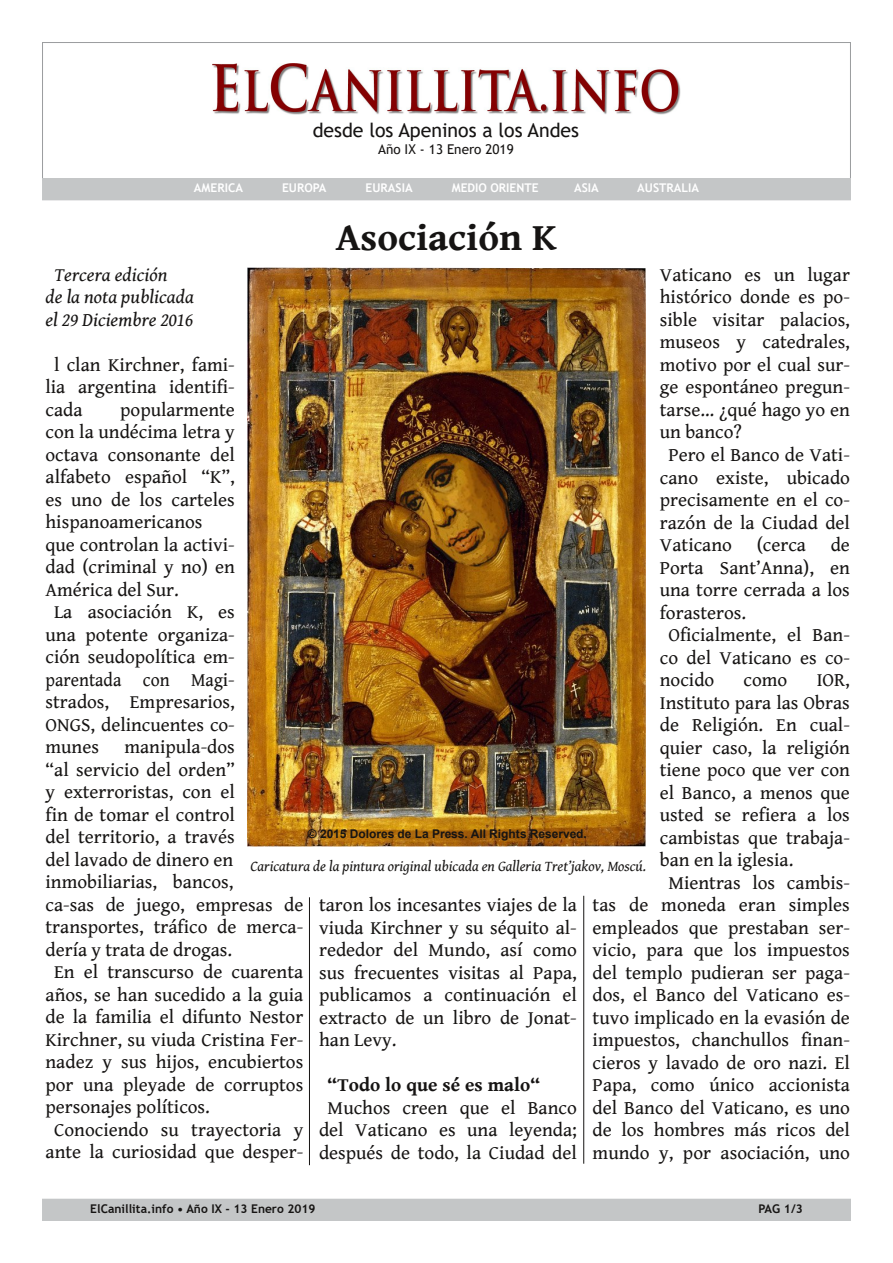
<style>
.page{position:relative;width:893px;height:1263px;background:#fff}
.page>*{position:absolute;margin:0;border:0;box-sizing:border-box;transform-origin:0 0}
.t1{font:700 39px "Gentium Book Basic";color:#161413}
.t2{font:19.5px "Trebuchet MS";color:#161413}
.t3{font:19.2px/22.5px "Gentium Book Basic";color:#161413;text-align:justify}
.t4{font:italic 19.2px/22.5px "Gentium Book Basic";letter-spacing:.005em;color:#161413}
.t5{font:700 19.2px "Gentium Book Basic";letter-spacing:.005em;color:#161413}
.t6{font:19.2px "Gentium Book Basic";color:#161413;scale:.92 1}
.t7{font:italic 15px "Gentium Book Basic";color:#161413}
.t8{font:13.5px "Trebuchet MS";color:#161413}
.t9{font:700 12px "Trebuchet MS";color:#fff}
.t10{font:700 12px "Trebuchet MS";color:#161413}
.t11{font:700 12px "Arial";color:#161413}
</style>
<div class="page">
<div style="left:43px;top:1199px;width:807px;height:21px;background:#c4c6c7"></div>
<div style="left:42px;top:1199px;width:809px;height:22px;border:1px solid #c4c6c7"></div>
<img style="left:213px;top:64px;width:467px;height:51px">
<div style="left:43px;top:179px;width:807px;height:21px;background:#c4c6c7"></div>
<div style="left:42px;top:178px;width:809px;height:22px;border:1px solid #c4c6c7"></div>
<img style="left:248px;top:267px;width:397px;height:579px">
<hr style="left:309px;top:897px;width:1px;height:268px;background:#161413">
<hr style="left:583px;top:896px;width:1px;height:268px;background:#161413">
<p class="t2" style="left:313px;top:119px;width:268px">desde los Apeninos a los Andes</p>
<p class="t8" style="left:378px;top:142px;width:137px">Año IX ‐ 13 Enero 2019</p>
<p class="t9" style="left:194px;top:181px;width:51px">AMERICA</p>
<p class="t9" style="left:282px;top:181px;width:46px">EUROPA</p>
<p class="t9" style="left:366px;top:181px;width:49px">EURASIA</p>
<p class="t9" style="left:452px;top:181px;width:88px">MEDIO ORIENTE</p>
<p class="t9" style="left:574px;top:181px;width:26px">ASIA</p>
<p class="t9" style="left:637px;top:181px;width:63px">AUSTRALIA</p>
<h1 class="t1" style="left:336px;top:216px;width:223px">Asociación K</h1>
<p class="t3" style="left:660px;top:264px;width:192px">Vaticano es un lugar</p>
<p class="t3" style="left:660px;top:287px;width:192px">histórico donde es po-</p>
<p class="t3" style="left:660px;top:309px;width:192px">sible visitar palacios,</p>
<p class="t3" style="left:660px;top:332px;width:192px">museos y catedrales,</p>
<p class="t3" style="left:660px;top:354px;width:192px">motivo por el cual sur-</p>
<p class="t3" style="left:660px;top:377px;width:192px">ge espontáneo pregun-</p>
<p class="t3" style="left:660px;top:399px;width:192px">tarse… ¿qué hago yo en</p>
<p class="t3" style="left:660px;top:422px;width:84px">un banco?</p>
<p class="t3" style="left:668px;top:444px;width:183px">Pero el Banco de Vati-</p>
<p class="t3" style="left:660px;top:467px;width:192px">cano existe, ubicado</p>
<p class="t3" style="left:660px;top:489px;width:192px">precisamente en el co-</p>
<p class="t3" style="left:660px;top:512px;width:192px">razón de la Ciudad del</p>
<p class="t3" style="left:660px;top:534px;width:74px">Vaticano</p>
<p class="t3" style="left:757px;top:534px;width:51px">(cerca</p>
<p class="t3" style="left:831px;top:534px;width:21px">de</p>
<p class="t3" style="left:660px;top:557px;width:192px">Porta Sant’Anna), en</p>
<p class="t3" style="left:660px;top:579px;width:192px">una torre cerrada a los</p>
<p class="t3" style="left:660px;top:602px;width:88px">forasteros.</p>
<p class="t3" style="left:668px;top:624px;width:183px">Oficialmente, el Ban-</p>
<p class="t3" style="left:660px;top:647px;width:192px">co del Vaticano es co-</p>
<p class="t3" style="left:660px;top:669px;width:56px">nocido</p>
<p class="t3" style="left:744px;top:669px;width:45px">como</p>
<p class="t3" style="left:817px;top:669px;width:35px">IOR,</p>
<p class="t3" style="left:660px;top:692px;width:192px">Instituto para las Obras</p>
<p class="t3" style="left:660px;top:714px;width:192px">de Religión. En cual-</p>
<p class="t3" style="left:660px;top:737px;width:192px">quier caso, la religión</p>
<p class="t3" style="left:660px;top:759px;width:192px">tiene poco que ver con</p>
<p class="t3" style="left:660px;top:782px;width:192px">el Banco, a menos que</p>
<p class="t3" style="left:660px;top:804px;width:192px">usted se refiera a los</p>
<p class="t3" style="left:660px;top:827px;width:192px">cambistas que trabaja-</p>
<p class="t3" style="left:660px;top:849px;width:135px">ban en la iglesia.</p>
<p class="t3" style="left:668px;top:872px;width:183px">Mientras los cambis-</p>
<p class="t3" style="left:593px;top:894px;width:259px">tas de moneda eran simples</p>
<p class="t3" style="left:593px;top:917px;width:259px">empleados que prestaban ser-</p>
<p class="t3" style="left:593px;top:939px;width:259px">vicio, para que los impuestos</p>
<p class="t3" style="left:593px;top:962px;width:259px">del templo pudieran ser paga-</p>
<p class="t3" style="left:593px;top:984px;width:259px">dos, el Banco del Vaticano es-</p>
<p class="t3" style="left:593px;top:1007px;width:259px">tuvo implicado en la evasión de</p>
<p class="t3" style="left:593px;top:1029px;width:259px">impuestos, chanchullos finan-</p>
<p class="t3" style="left:593px;top:1052px;width:259px">cieros y lavado de oro nazi. El</p>
<p class="t3" style="left:593px;top:1074px;width:259px">Papa, como único accionista</p>
<p class="t3" style="left:593px;top:1097px;width:259px">del Banco del Vaticano, es uno</p>
<p class="t3" style="left:593px;top:1119px;width:259px">de los hombres más ricos del</p>
<p class="t3" style="left:593px;top:1142px;width:259px">mundo y, por asociación, uno</p>
<p class="t4" style="left:46px;top:264px;width:150px;text-indent:9px">Tercera edición<br>de la nota publicada el 29 Diciembre 2016</p>
<p class="t3" style="left:46px;top:354px;width:191px;text-indent:9px">l clan Kirchner, fami&shy;lia argentina identifi&shy;cada</p>
<p class="t3" style="left:120px;top:399px;width:116px">popularmente</p>
<p class="t3" style="left:46px;top:421px;width:191px">con la undécima letra y</p>
<p class="t3" style="left:46px;top:444px;width:191px">octava consonante del</p>
<p class="t3" style="left:46px;top:466px;width:191px">alfabeto español “K”,</p>
<p class="t3" style="left:46px;top:489px;width:191px">es uno de los carteles</p>
<p class="t3" style="left:46px;top:511px;width:159px">hispanoamericanos</p>
<p class="t3" style="left:46px;top:534px;width:191px">que controlan la activi-</p>
<p class="t3" style="left:46px;top:556px;width:191px">dad (criminal y no) en</p>
<p class="t3" style="left:46px;top:579px;width:135px">América del Sur.</p>
<p class="t3" style="left:54px;top:601px;width:182px">La asociación K, es</p>
<p class="t3" style="left:46px;top:624px;width:191px">una potente organiza-</p>
<p class="t3" style="left:46px;top:646px;width:191px">ción seudopolítica em-</p>
<p class="t6" style="left:46px;top:669px;width:207px">parentada con Magi-</p>
<p class="t3" style="left:46px;top:691px;width:191px">strados, Empresarios,</p>
<p class="t3" style="left:46px;top:714px;width:191px">ONGS, delincuentes co-</p>
<p class="t3" style="left:46px;top:736px;width:55px">munes</p>
<p class="t3" style="left:124px;top:736px;width:112px">manipula-dos</p>
<p class="t3" style="left:46px;top:759px;width:191px">“al servicio del orden”</p>
<p class="t3" style="left:46px;top:781px;width:191px">y exterroristas, con el</p>
<p class="t3" style="left:46px;top:804px;width:191px">fin de tomar el control</p>
<p class="t3" style="left:46px;top:826px;width:191px">del territorio, a través</p>
<p class="t3" style="left:46px;top:849px;width:189px">del lavado de dinero en</p>
<p class="t3" style="left:46px;top:871px;width:189px">inmobiliarias, bancos,</p>
<p class="t3" style="left:46px;top:894px;width:259px">ca-sas de juego, empresas de</p>
<p class="t3" style="left:46px;top:916px;width:259px">transportes, tráfico de merca-</p>
<p class="t3" style="left:46px;top:939px;width:188px">dería y trata de drogas.</p>
<p class="t3" style="left:54px;top:961px;width:251px">En el transcurso de cuarenta</p>
<p class="t3" style="left:46px;top:984px;width:259px">años, se han sucedido a la guia</p>
<p class="t3" style="left:46px;top:1006px;width:259px">de la familia el difunto Nestor</p>
<p class="t3" style="left:46px;top:1029px;width:259px">Kirchner, su viuda Cristina Fer-</p>
<p class="t3" style="left:46px;top:1051px;width:259px">nadez y sus hijos, encubiertos</p>
<p class="t3" style="left:46px;top:1074px;width:259px">por una pleyade de corruptos</p>
<p class="t3" style="left:46px;top:1096px;width:166px">personajes políticos.</p>
<p class="t3" style="left:54px;top:1119px;width:251px">Conociendo su trayectoria y</p>
<p class="t3" style="left:46px;top:1141px;width:259px">ante la curiosidad que desper-</p>
<p class="t11" style="left:308px;top:827px;width:281px">© 2015 Dolores de La Press. All Rights Reserved.</p>
<p class="t7" style="left:250px;top:858px;width:397px">Caricatura de la pintura original ubicada en Galleria Tret’jakov, Moscú.</p>
<p class="t3" style="left:319px;top:894px;width:259px">taron los incesantes viajes de la viuda Kirchner y su séquito al&shy;rededor del Mundo, así como sus frecuentes visitas al Papa, publicamos a continuación el extracto de un libro de Jonat&shy;han Levy.</p>
<p class="t5" style="left:328px;top:1074px;width:214px">“Todo lo que sé es malo“</p>
<p class="t3" style="left:319px;top:1097px;width:259px;text-align:center">Muchos creen que el Banco del Vaticano es una leyenda; después de todo, la Ciudad del</p>
<p class="t10" style="left:90px;top:1201px;width:227px">ElCanillita.info • Año IX ‐ 13 Enero 2019</p>
<p class="t10" style="left:758px;top:1201px;width:46px">PAG 1/3</p>
</div>
